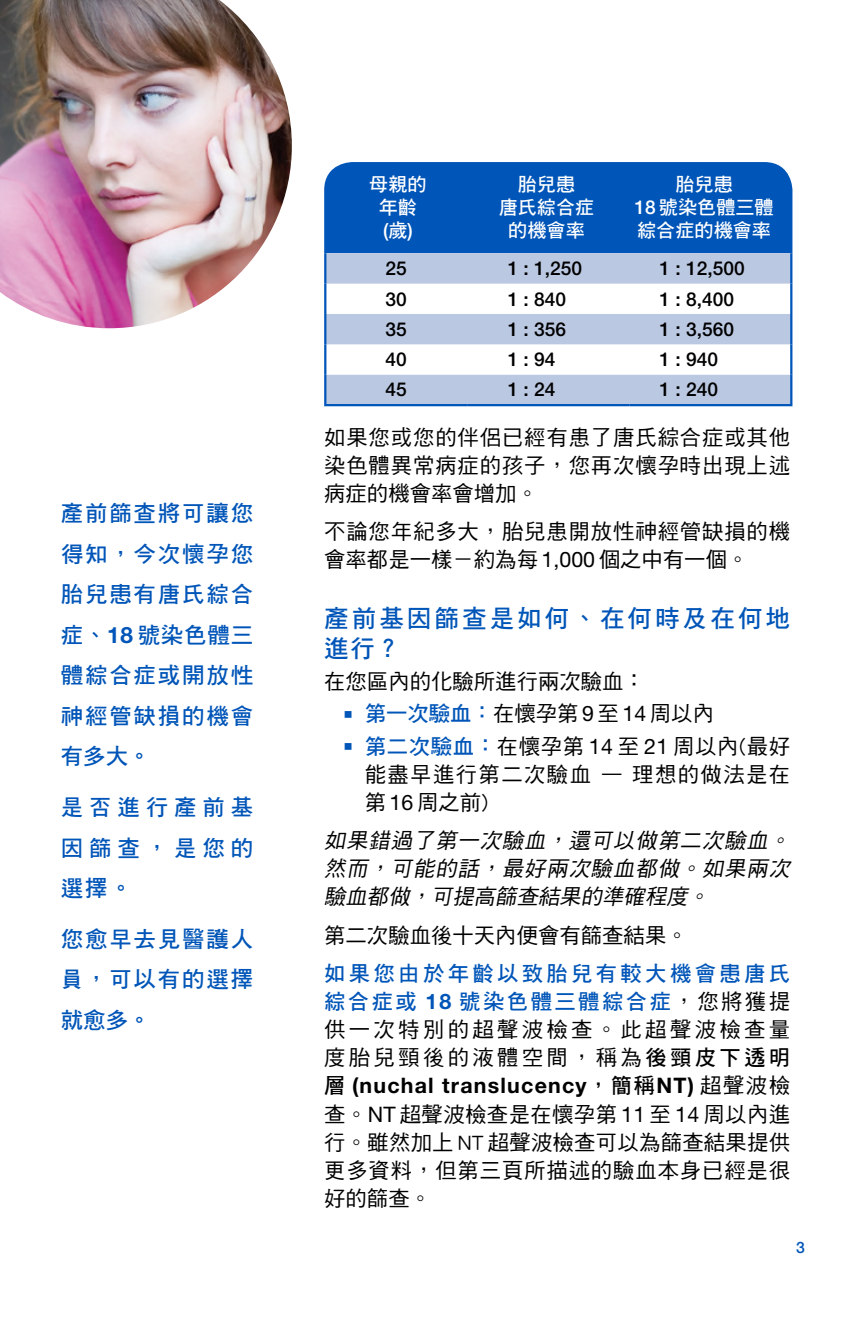
<style>
.page{position:relative;width:851px;height:1337px;background:#fff}
.page>*{position:absolute;margin:0;border:0;box-sizing:border-box;transform-origin:0 0}
.subhead{font:24.75px/29.7px "DF Hei Std W7";letter-spacing:.115em;color:#0055b8}
.Pull_quote{font:22.5px/40.5px "DF Hei Std W7";letter-spacing:.08em;color:#0055b8;text-align:justify}
.Text{font:21.38px/28.1px "DF Hei Std W5";letter-spacing:.04em;color:#000;text-align:justify}
.Text-2{font:italic 21.38px/28.1px "DF Hei Std W5";color:#000;text-align:justify}
.Text-3{font:21.38px "DF Hei Std W5";color:#000}
.Text_first_after_sub{font:21.38px "DF Hei Std W5";color:#000}
.Table_text_LF{font:500 19.12px "Helvetica Neue LT Std";color:#000}
.Table_header_KO{font:19.12px "DF Hei Std W7";color:#fff}
.Table_text_centred{font:500 19.12px "Helvetica Neue LT Std";color:#000}
.Table_header_KO-2{font:500 19.12px "Helvetica Neue LT Std";color:#fff}
.t1{font:500 15.75px "Helvetica Neue LT Std";color:#0055b8}
.s1{font-family:"Helvetica Neue LT Std";font-weight:700}
.s2{font-family:"Helvetica Neue LT Std";font-weight:500}
.s3{font-family:"DF Hei Std W7";font-weight:400}
.s4{font-family:"Helvetica Neue LT Std"}
.s5{font-family:"Universal Std Newswith Comm Pi";font-size:13.5px;color:#0055b8}
.s6{font-family:"DF Hei Std W7";color:#0055b8}
.s7{font-family:"Helvetica Neue LT Std";font-weight:700;color:#0055b8}
.s8{font-family:"DF Hei Std W7"}
</style>
<div class="page">
<img style="left:0;top:0;width:292px;height:328px">
<div style="left:324px;top:162px;width:469px;height:92px;background:#0055b8"></div>
<svg style="left:326px;top:253px;width:464px;height:151px;fill:#bbc8e2"></svg>
<hr style="left:324px;top:253px;width:2px;height:31px;background:#0055b8">
<hr style="left:790px;top:253px;width:2px;height:31px;background:#0055b8">
<hr style="left:324px;top:284px;width:2px;height:30px;background:#0055b8">
<hr style="left:790px;top:284px;width:2px;height:30px;background:#0055b8">
<hr style="left:324px;top:314px;width:2px;height:30px;background:#0055b8">
<hr style="left:790px;top:314px;width:2px;height:30px;background:#0055b8">
<hr style="left:324px;top:344px;width:2px;height:31px;background:#0055b8">
<hr style="left:790px;top:344px;width:2px;height:31px;background:#0055b8">
<hr style="left:324px;top:375px;width:2px;height:29px;background:#0055b8">
<hr style="left:324px;top:404px;width:143px;height:2px;background:#0055b8">
<hr style="left:467px;top:404px;width:162px;height:2px;background:#0055b8">
<hr style="left:790px;top:375px;width:2px;height:29px;background:#0055b8">
<hr style="left:629px;top:404px;width:163px;height:2px;background:#0055b8">
<p class="Pull_quote" style="left:61px;top:492px;width:194px">產前篩查將可讓您得知，今次懷孕您胎兒患有唐氏綜合症、<span class="s1">18</span> 號染色體三體綜合症或開放性神經管缺損的機會有多大。</p>
<p class="Pull_quote" style="left:61px;top:786px;width:194px">是否進行產前基因篩查，是您的選擇。</p>
<p class="Pull_quote" style="left:61px;top:918px;width:194px">您愈早去見醫護人員，可以有的選擇就愈多。</p>
<p class="Table_header_KO" style="left:369px;top:174px;width:59px">母親的</p>
<p class="Table_header_KO" style="left:518px;top:174px;width:59px">胎兒患</p>
<p class="Table_header_KO" style="left:675px;top:174px;width:59px">胎兒患</p>
<p class="Table_header_KO" style="left:379px;top:197px;width:40px">年齡</p>
<p class="Table_header_KO" style="left:498px;top:197px;width:97px">唐氏綜合症</p>
<p class="Table_header_KO" style="left:634px;top:197px;width:141px"><span class="s2">18</span> 號染色體三體</p>
<p class="Table_header_KO-2" style="left:383px;top:219px;width:31px">(<span class="s3">歲</span>)</p>
<p class="Table_header_KO" style="left:508px;top:220px;width:78px">的機會率</p>
<p class="Table_header_KO" style="left:637px;top:220px;width:135px">綜合症的機會率</p>
<p class="Table_text_centred" style="left:385px;top:257px;width:23px">25</p>
<p class="Table_text_LF" style="left:507px;top:257px;width:76px">1 : 1,250</p>
<p class="Table_text_LF" style="left:659px;top:257px;width:87px">1 : 12,500</p>
<p class="Table_text_centred" style="left:385px;top:287px;width:23px">30</p>
<p class="Table_text_LF" style="left:507px;top:287px;width:60px">1 : 840</p>
<p class="Table_text_LF" style="left:659px;top:287px;width:76px">1 : 8,400</p>
<p class="Table_text_centred" style="left:385px;top:318px;width:23px">35</p>
<p class="Table_text_LF" style="left:507px;top:318px;width:60px">1 : 356</p>
<p class="Table_text_LF" style="left:659px;top:318px;width:76px">1 : 3,560</p>
<p class="Table_text_centred" style="left:385px;top:348px;width:23px">40</p>
<p class="Table_text_LF" style="left:507px;top:348px;width:49px">1 : 94</p>
<p class="Table_text_LF" style="left:659px;top:348px;width:60px">1 : 940</p>
<p class="Table_text_centred" style="left:385px;top:378px;width:23px">45</p>
<p class="Table_text_LF" style="left:507px;top:378px;width:49px">1 : 24</p>
<p class="Table_text_LF" style="left:659px;top:378px;width:60px">1 : 240</p>
<p class="Text" style="left:324px;top:422px;width:467px">如果您或您的伴侶已經有患了唐氏綜合症或其他染色體異常病症的孩子，您再次懷孕時出現上述病症的機會率會增加。</p>
<p class="Text" style="left:324px;top:517px;width:467px">不論您年紀多大，胎兒患開放性神經管缺損的機會率都是一樣－約為每 <span class="s4">1,000</span> 個之中有一個。</p>
<p class="subhead" style="left:324px;top:603px;width:467px">產前基因篩查是如何、在何時及在何地進行？</p>
<p class="Text_first_after_sub" style="left:324px;top:670px;width:322px">在您區內的化驗所進行兩次驗血：</p>
<p class="Text" style="left:344px;top:699px;width:371px"><span class="s5">◾</span> <span class="s6">第一次驗血：</span>在懷孕第 <span class="s4">9</span> 至 <span class="s4">14</span> 周以內</p>
<p class="Text" style="left:364px;top:731px;width:427px;text-indent:-20px"><span class="s5">◾</span> <span class="s6">第二次驗血：</span>在懷孕第 <span class="s4">14</span> 至 <span class="s4">21</span> 周以內(最好能盡早進行第二次驗血 — 理想的做法是在第 <span class="s4">16</span> 周之前)</p>
<p class="Text-2" style="left:324px;top:826px;width:471px">如果錯過了第一次驗血，還可以做第二次驗血。然而，可能的話，最好兩次驗血都做。如果兩次驗血都做，可提高篩查結果的準確程度。</p>
<p class="Text-3" style="left:324px;top:923px;width:365px">第二次驗血後十天內便會有篩查結果。</p>
<p class="Text" style="left:324px;top:958px;width:467px"><span class="s6">如果您由於年齡以致胎兒有較大機會患唐氏綜合症或</span> <span class="s7">18</span> <span class="s6">號染色體三體綜合症</span>，您將獲提供一次特別的超聲波檢查。此超聲波檢查量度胎兒頸後的液體空間，稱為<span class="s8">後頸皮下透明層</span> <span class="s1">(nuchal translucency</span><span class="s8">，簡稱</span><span class="s1">NT)</span> 超聲波檢查。<span class="s4">NT</span> 超聲波檢查是在懷孕第 <span class="s4">11</span> 至 <span class="s4">14</span> 周以內進行。雖然加上 NT 超聲波檢查可以為篩查結果提供更多資料，但第三頁所描述的驗血本身已經是很好的篩查。</p>
<p class="t1" style="left:796px;top:1237px;width:10px">3</p>
</div>
